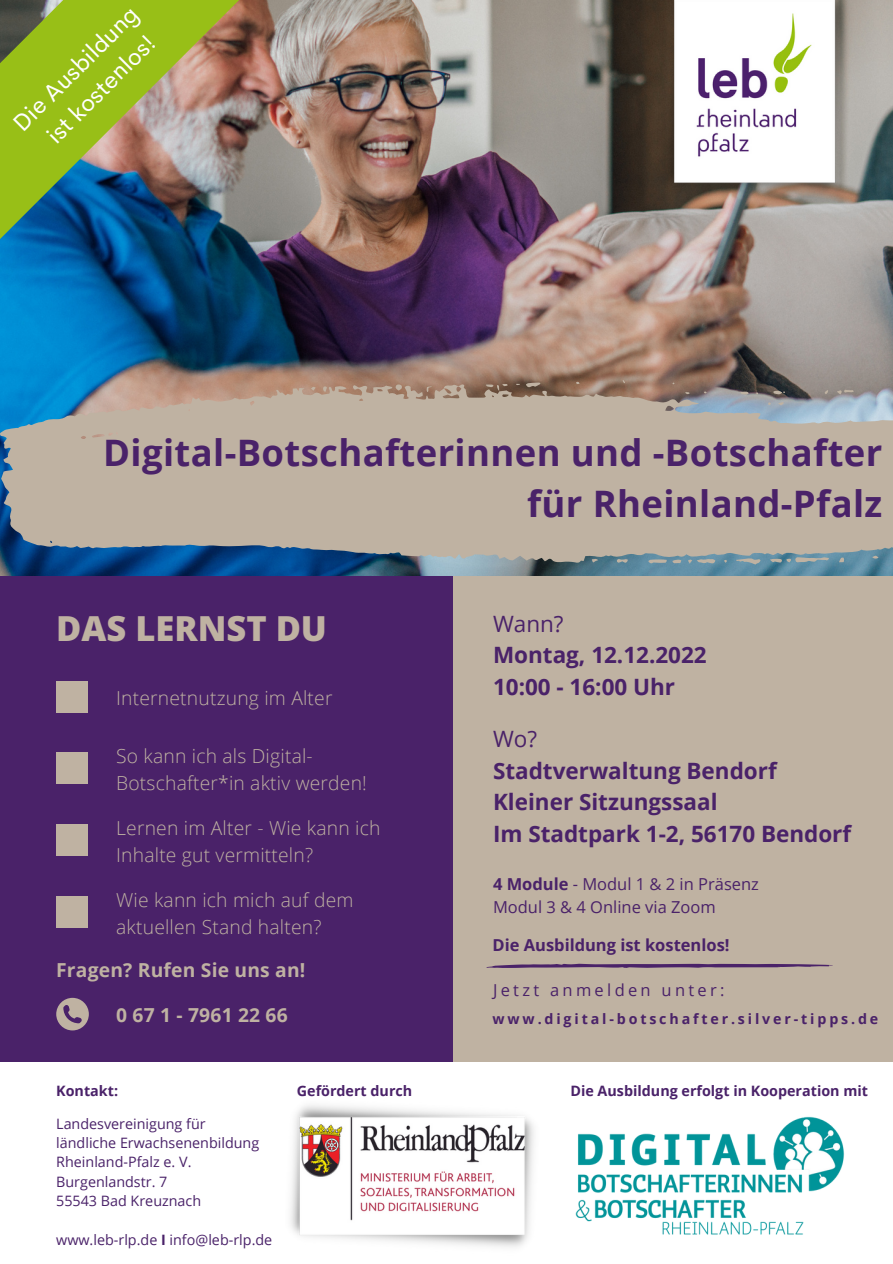
<style>
.page{position:relative;width:893px;height:1264px;background:#fff}
.page>*{position:absolute;margin:0;border:0;box-sizing:border-box;transform-origin:0 0}
.t1{font:700 36.45px/50.6px "Open Sans";letter-spacing:.01em;color:#4a2269;text-align:right}
.t2{font:800 34.5px "Open Sans";color:#bfb2a2}
.t3{font:24px/32.5px "Cerebri Sans";color:#fff;text-align:center}
.t4{font:700 22.5px/31.5px "Open Sans";color:#4a2269}
.t5{font:22.5px "Open Sans";color:#4a2269}
.t6{font:300 19.2px/27px "Open Sans";letter-spacing:.01em;color:#bfb2a2}
.t7{font:700 19.2px "Open Sans";letter-spacing:.01em;color:#bfb2a2}
.t8{font:16.5px/22.5px "Open Sans";color:#4a2269}
.t9{font:700 16.5px "Open Sans";color:#4a2269}
.t10{font:16.5px "Open Sans";letter-spacing:.2em;color:#4a2269}
.t11{font:14.25px/19.4px "Open Sans";color:#4a2269}
.t12{font:700 14.25px "Open Sans";color:#4a2269}
.t13{font:700 14.25px "Open Sans";letter-spacing:.2em;color:#4a2269}
.s1{font-weight:700}
</style>
<div class="page">
<div style="left:0;top:0;width:892px;height:1262px;background:#bfb2a2"></div>
<div style="left:0;top:574px;width:453px;height:488px;background:#4a2269"></div>
<img style="left:0;top:0;width:892px;height:576px">
<div style="left:0;top:1062px;width:892px;height:200px;background:#fff"></div>
<img style="left:654px;top:0;width:200px;height:203px">
<svg style="left:0;top:380px;width:892px;height:184px"></svg>
<img style="left:0;top:0;width:341px;height:315px">
<img style="left:290px;top:1105px;width:244px;height:142px">
<img style="left:575px;top:1116px;width:270px;height:119px">
<div style="left:56px;top:681px;width:32px;height:31px;background:#bfb2a2"></div>
<div style="left:56px;top:752px;width:32px;height:31px;background:#bfb2a2"></div>
<div style="left:56px;top:824px;width:32px;height:31px;background:#bfb2a2"></div>
<div style="left:56px;top:895px;width:32px;height:32px;background:#bfb2a2"></div>
<svg style="left:56px;top:997px;width:33px;height:33px"></svg>
<svg style="left:486px;top:963px;width:346px;height:5px"></svg>
<p class="t3" style="left:5px;top:115px;width:167px;rotate:-45deg">Die Ausbildung ist kostenlos!</p>
<h1 class="t1" style="left:103px;top:426px;width:780px">Digital-Botschafterinnen und -Botschafter für Rheinland-Pfalz</h1>
<h2 class="t2" style="left:56px;top:604px;width:272px">DAS LERNST DU</h2>
<p class="t6" style="left:116px;top:684px;width:218px">Internetnutzung im Alter</p>
<p class="t6" style="left:116px;top:742px;width:252px">So kann ich als Digital-<br>Botschafter*in aktiv werden!</p>
<p class="t6" style="left:116px;top:814px;width:266px">Lernen im Alter - Wie kann ich<br>Inhalte gut vermitteln?</p>
<p class="t6" style="left:116px;top:885px;width:239px">Wie kann ich mich auf dem aktuellen Stand halten?</p>
<p class="t7" style="left:56px;top:956px;width:250px">Fragen? Rufen Sie uns an!</p>
<p class="t7" style="left:116px;top:1001px;width:173px">0 67 1 - 7961 22 66</p>
<p class="t5" style="left:493px;top:608px;width:72px">Wann?</p>
<p class="t4" style="left:493px;top:639px;width:215px">Montag, 12.12.2022<br>10:00 - 16:00 Uhr</p>
<p class="t5" style="left:493px;top:723px;width:46px">Wo?</p>
<p class="t4" style="left:493px;top:754px;width:359px">Stadtverwaltung Bendorf<br>Kleiner Sitzungssaal<br>Im Stadtpark 1-2, 56170 Bendorf</p>
<p class="t8" style="left:493px;top:872px;width:267px"><span class="s1">4 Module</span> - Modul 1 &amp; 2 in Präsenz<br>Modul 3 &amp; 4 Online via Zoom</p>
<p class="t9" style="left:492px;top:933px;width:238px">Die Ausbildung ist kostenlos!</p>
<p class="t10" style="left:493px;top:978px;width:233px">Jetzt anmelden unter:</p>
<p class="t13" style="left:492px;top:1008px;width:387px">www.digital-botschafter.silver-tipps.de</p>
<p class="t12" style="left:56px;top:1080px;width:63px">Kontakt:</p>
<p class="t11" style="left:56px;top:1113px;width:204px">Landesvereinigung für ländliche Erwachsenenbildung<br>Rheinland-Pfalz e. V.<br>Burgenlandstr. 7<br>55543 Bad Kreuznach</p>
<p class="t11" style="left:56px;top:1229px;width:217px">www.leb-rlp.de <span class="s1">I</span> info@leb-rlp.de</p>
<p class="t12" style="left:297px;top:1080px;width:117px">Gefördert durch</p>
<p class="t12" style="left:570px;top:1080px;width:299px">Die Ausbildung erfolgt in Kooperation mit</p>
</div>
